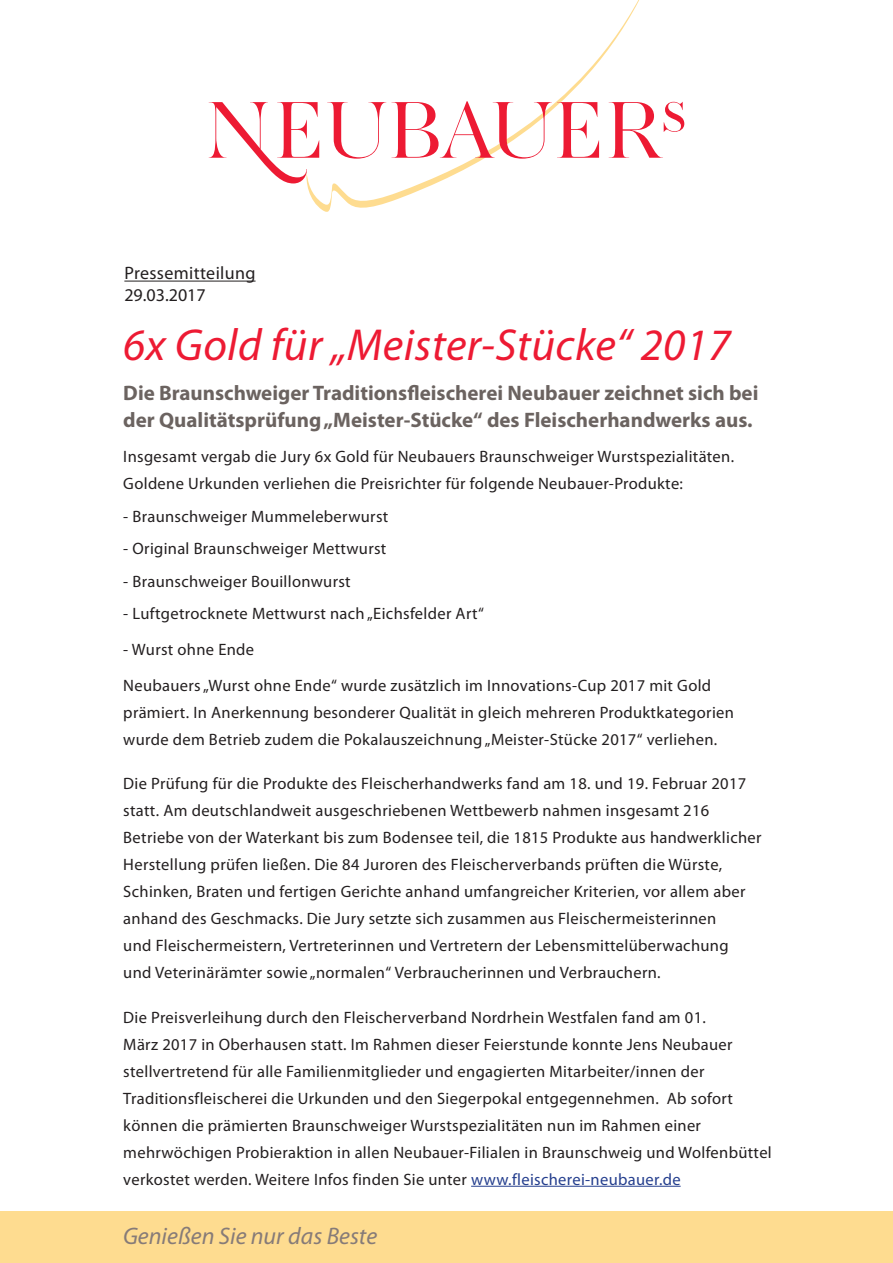
<style>
.page{position:relative;width:893px;height:1263px;background:#fff}
.page>*{position:absolute;margin:0;border:0;box-sizing:border-box;transform-origin:0 0}
.Head{font:italic 45px "Myriad Pro";letter-spacing:.01em;color:#ed1a33}
.Genießen_Sie_nur_das{font:italic 24px "Myriad Pro";color:#867b78}
.Genießen_Sie_nur_das-2{font:700 21px/27px "Myriad Pro";color:#6b6360}
.Copy_Auszeichnung{font:18px "Myriad Pro";letter-spacing:.02em;color:#231f20}
.Copy_Auszeichnung-2{font:16.5px/27px "Myriad Pro";letter-spacing:.02em;color:#231f20}
.s1{color:#253f8e}
</style>
<div class="page">
<div style="left:0;top:1212px;width:893px;height:51px;background:#fedc90"></div>
<hr style="left:471px;top:1186px;width:210px;height:1px;background:#253f8e">
<hr style="left:124px;top:281px;width:132px;height:1px;background:#231f20">
<svg style="left:307px;top:0;width:332px;height:212px"></svg>
<svg style="left:209px;top:101px;width:475px;height:82px"></svg>
<p class="Copy_Auszeichnung" style="left:124px;top:263px;width:133px">Pressemitteilung</p>
<p class="Copy_Auszeichnung" style="left:124px;top:285px;width:83px">29.03.2017</p>
<p class="Head" style="left:123px;top:321px;width:609px">6x Gold für „Meister-Stücke“ 2017</p>
<p class="Genießen_Sie_nur_das-2" style="left:123px;top:380px;width:637px">Die Braunschweiger Traditionsfleischerei Neubauer zeichnet sich bei der Qualitätsprüfung „Meister-Stücke“ des Fleischerhandwerks aus.</p>
<p class="Copy_Auszeichnung-2" style="left:123px;top:444px;width:612px">Insgesamt vergab die Jury 6x Gold für Neubauers Braunschweiger Wurstspezialitäten.<br>Goldene Urkunden verliehen die Preisrichter für folgende Neubauer-Produkte:</p>
<p class="Copy_Auszeichnung-2" style="left:123px;top:503px;width:267px">- Braunschweiger Mummeleberwurst</p>
<p class="Copy_Auszeichnung-2" style="left:123px;top:536px;width:265px">- Original Braunschweiger Mettwurst</p>
<p class="Copy_Auszeichnung-2" style="left:123px;top:568px;width:229px">- Braunschweiger Bouillonwurst</p>
<p class="Copy_Auszeichnung-2" style="left:123px;top:601px;width:362px">- Luftgetrocknete Mettwurst nach „Eichsfelder Art“</p>
<p class="Copy_Auszeichnung-2" style="left:123px;top:636px;width:132px">- Wurst ohne Ende</p>
<p class="Copy_Auszeichnung-2" style="left:123px;top:672px;width:612px">Neubauers „Wurst ohne Ende“ wurde zusätzlich im Innovations-Cup 2017 mit Gold prämiert. In Anerkennung besonderer Qualität in gleich mehreren Produktkategorien wurde dem Betrieb zudem die Pokalauszeichnung „Meister-Stücke 2017“ verliehen.</p>
<p class="Copy_Auszeichnung-2" style="left:123px;top:770px;width:640px">Die Prüfung für die Produkte des Fleischerhandwerks fand am 18. und 19. Februar 2017 statt. Am deutschlandweit ausgeschriebenen Wettbewerb nahmen insgesamt 216<br>Betriebe von der Waterkant bis zum Bodensee teil, die 1815 Produkte aus handwerklicher Herstellung prüfen ließen. Die 84 Juroren des Fleischerverbands prüften die Würste, Schinken, Braten und fertigen Gerichte anhand umfangreicher Kriterien, vor allem aber anhand des Geschmacks. Die Jury setzte sich zusammen aus Fleischermeisterinnen<br>und Fleischermeistern, Vertreterinnen und Vertretern der Lebensmittelüberwachung<br>und Veterinärämter sowie „normalen“ Verbraucherinnen und Verbrauchern.</p>
<p class="Copy_Auszeichnung-2" style="left:123px;top:1004px;width:650px">Die Preisverleihung durch den Fleischerverband Nordrhein Westfalen fand am 01.<br>März 2017 in Oberhausen statt. Im Rahmen dieser Feierstunde konnte Jens Neubauer stellvertretend für alle Familienmitglieder und engagierten Mitarbeiter/innen der Traditionsfleischerei die Urkunden und den Siegerpokal entgegennehmen. Ab sofort können die prämierten Braunschweiger Wurstspezialitäten nun im Rahmen einer mehrwöchigen Probieraktion in allen Neubauer-Filialen in Braunschweig und Wolfenbüttel verkostet werden. Weitere Infos finden Sie unter <span class="s1">www.fleischerei-neubauer.de</span></p>
<p class="Genießen_Sie_nur_das" style="left:123px;top:1223px;width:256px">Genießen Sie nur das Beste</p>
</div>
